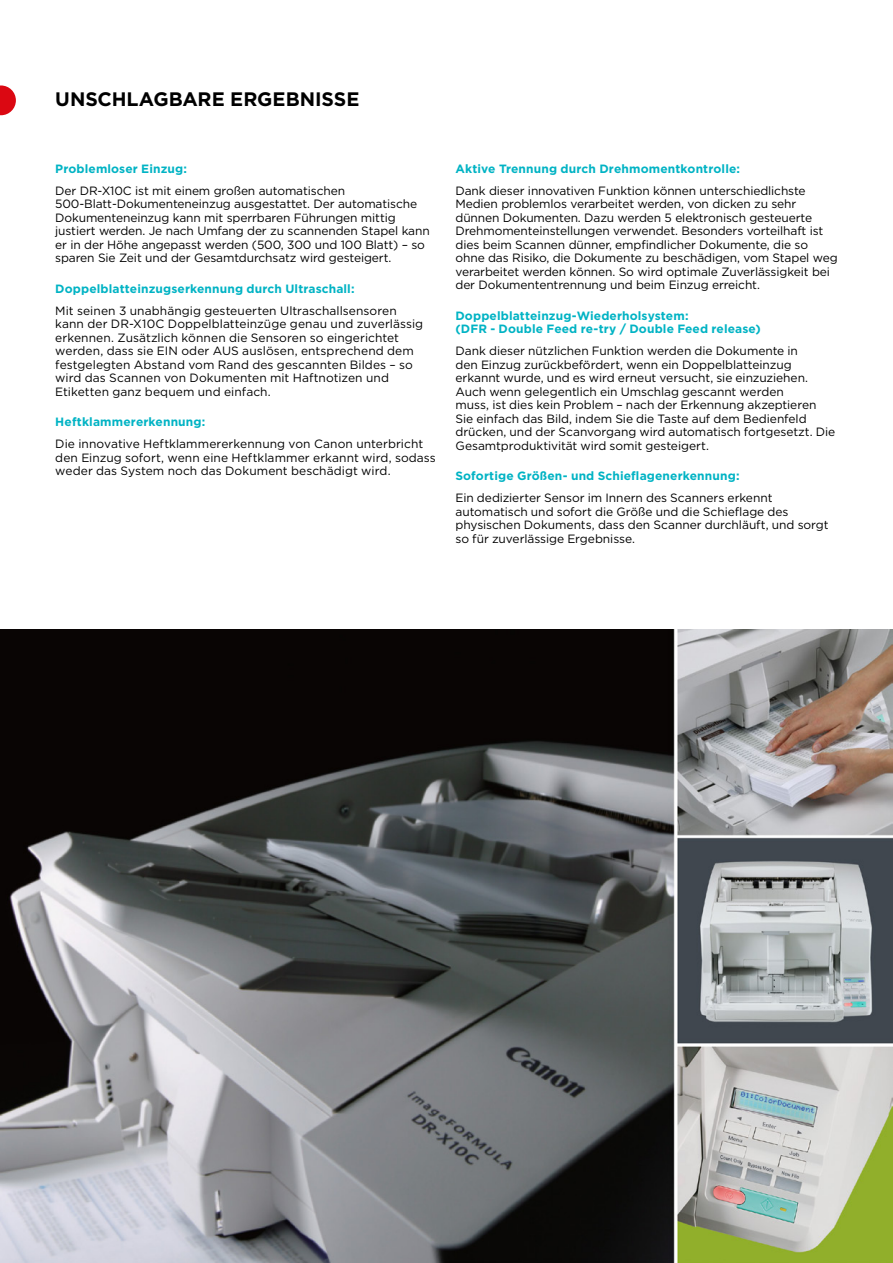
<style>
.page{position:relative;width:893px;height:1263px;background:#fff}
.page>*{position:absolute;margin:0;border:0;box-sizing:border-box;transform-origin:0 0}
.t1{font:700 19.5px "Gotham";letter-spacing:-.005em;color:#000}
.t2{font:12px/13.5px "Gotham";letter-spacing:-.01em;color:#000}
.t3{font:700 12px/13.5px "Gotham";letter-spacing:.01em;color:#00b3c4}
</style>
<div class="page">
<img style="left:0;top:630px;width:893px;height:633px">
<svg style="left:0;top:85px;width:16px;height:30px"></svg>
<h1 class="t1" style="left:55px;top:86px;width:306px">UNSCHLAGBARE ERGEBNISSE</h1>
<p class="t3" style="left:55px;top:162px;width:133px">Problemloser Einzug:</p>
<p class="t2" style="left:55px;top:184px;width:376px">Der DR-X10C ist mit einem großen automatischen 500-Blatt-Dokumenteneinzug ausgestattet. Der automatische Dokumenteneinzug kann mit sperrbaren Führungen mittig justiert werden. Je nach Umfang der zu scannenden Stapel kann er in der Höhe angepasst werden (500, 300 und 100 Blatt) – so sparen Sie Zeit und der Gesamtdurchsatz wird gesteigert.</p>
<p class="t3" style="left:55px;top:282px;width:301px">Doppelblatteinzugserkennung durch Ultraschall:</p>
<p class="t2" style="left:55px;top:304px;width:369px">Mit seinen 3 unabhängig gesteuerten Ultraschallsensoren kann der DR-X10C Doppelblatteinzüge genau und zuverlässig erkennen. Zusätzlich können die Sensoren so eingerichtet werden, dass sie EIN oder AUS auslösen, entsprechend dem festgelegten Abstand vom Rand des gescannten Bildes – so wird das Scannen von Dokumenten mit Haftnotizen und Etiketten ganz bequem und einfach.</p>
<p class="t3" style="left:55px;top:415px;width:152px">Heftklammererkennung:</p>
<p class="t2" style="left:55px;top:437px;width:382px">Die innovative Heftklammererkennung von Canon unterbricht den Einzug sofort, wenn eine Heftklammer erkannt wird, sodass weder das System noch das Dokument beschädigt wird.</p>
<p class="t3" style="left:455px;top:162px;width:286px">Aktive Trennung durch Drehmomentkontrolle:</p>
<p class="t2" style="left:455px;top:184px;width:384px">Dank dieser innovativen Funktion können unterschiedlichste Medien problemlos verarbeitet werden, von dicken zu sehr dünnen Dokumenten. Dazu werden 5 elektronisch gesteuerte Drehmomenteinstellungen verwendet. Besonders vorteilhaft ist dies beim Scannen dünner, empfindlicher Dokumente, die so ohne das Risiko, die Dokumente zu beschädigen, vom Stapel weg verarbeitet werden können. So wird optimale Zuverlässigkeit bei der Dokumententrennung und beim Einzug erreicht.</p>
<p class="t3" style="left:455px;top:309px;width:307px">Doppelblatteinzug-Wiederholsystem:<br>(DFR - Double Feed re-try / Double Feed release)</p>
<p class="t2" style="left:455px;top:344px;width:381px">Dank dieser nützlichen Funktion werden die Dokumente in<br>den Einzug zurückbefördert, wenn ein Doppelblatteinzug erkannt wurde, und es wird erneut versucht, sie einzuziehen.<br>Auch wenn gelegentlich ein Umschlag gescannt werden<br>muss, ist dies kein Problem – nach der Erkennung akzeptieren Sie einfach das Bild, indem Sie die Taste auf dem Bedienfeld drücken, und der Scanvorgang wird automatisch fortgesetzt. Die Gesamtproduktivität wird somit gesteigert.</p>
<p class="t3" style="left:455px;top:469px;width:286px">Sofortige Größen- und Schieflagenerkennung:</p>
<p class="t2" style="left:455px;top:491px;width:375px">Ein dedizierter Sensor im Innern des Scanners erkennt automatisch und sofort die Größe und die Schieflage des physischen Dokuments, dass den Scanner durchläuft, und sorgt so für zuverlässige Ergebnisse.</p>
</div>
